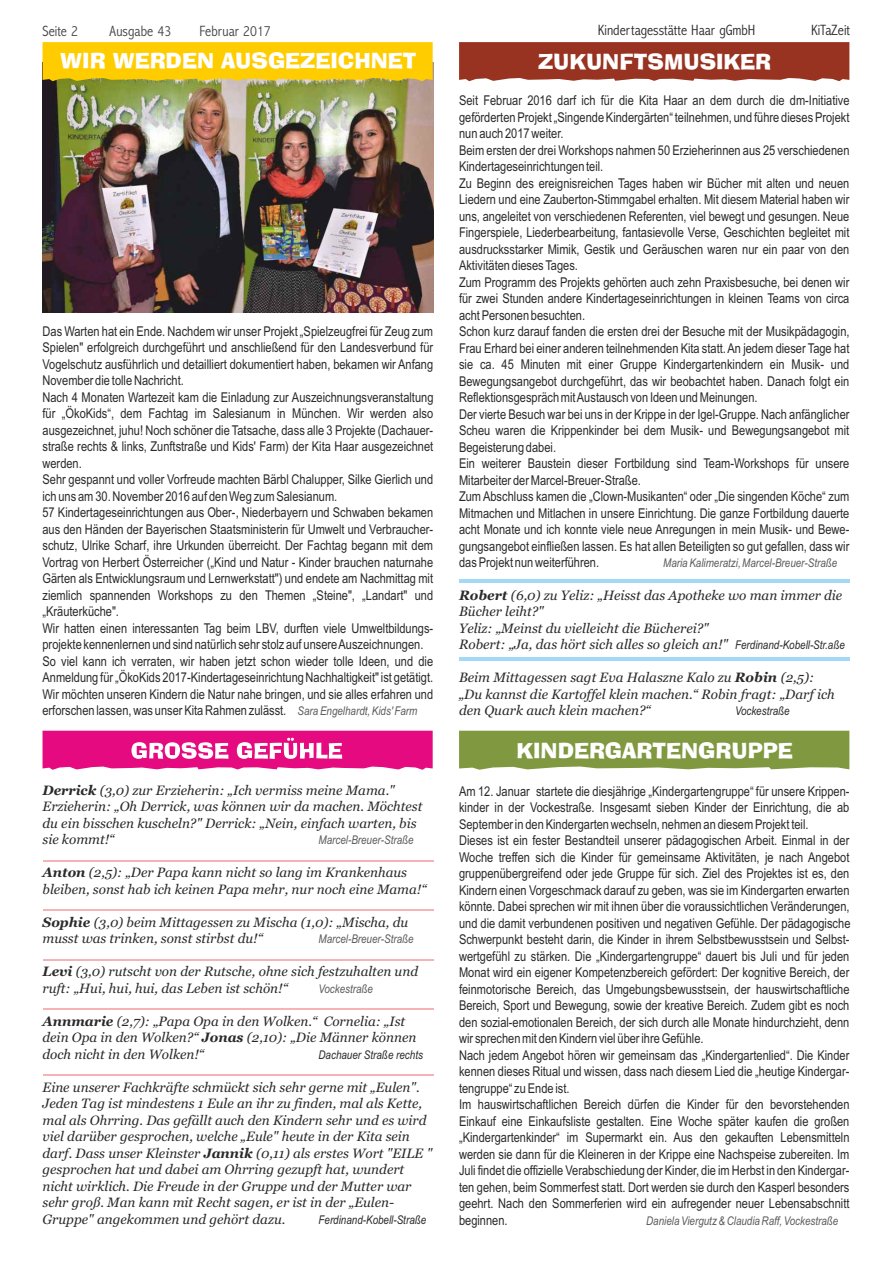
<style>
.page{position:relative;width:893px;height:1263px;background:#fff}
.page>*{position:absolute;margin:0;border:0;box-sizing:border-box;transform-origin:0 0}
.t1{font:21px "Ad Lib BT";color:#fff}
.t2{font:300 condensed 15px "Abadi";color:#2b2929}
.t3{font:300 condensed 15px "Abadi";color:#424242}
.t4{font:13.5px/16.5px "Arial Narrow";color:#2b2929}
.t5{font:italic 13.5px/16.5px "Georgia";color:#2b2929}
.t6{font:italic 12px "Arial Narrow";color:#5c5c5c}
.t7{font:italic 12px "Arial Narrow";color:#2b2929}
.s1{font-style:italic;font-size:12px;color:#5c5c5c}
.s2{font-weight:700}
.s3{font-family:"Arial Narrow";font-size:12px}
</style>
<div class="page">
<img style="left:43px;top:81px;width:390px;height:231px">
<svg style="left:459px;top:42px;width:390px;height:39px;background:#9d3b2a"></svg>
<svg style="left:459px;top:731px;width:390px;height:39px;background:#869e4a"></svg>
<svg style="left:43px;top:42px;width:390px;height:39px;background:#fbca05"></svg>
<svg style="left:43px;top:731px;width:390px;height:39px;background:#ea3596"></svg>
<hr style="left:459px;top:579px;width:390px;height:3px;background:#a3d9f7">
<hr style="left:459px;top:657px;width:390px;height:3px;background:#a3d9f7">
<hr style="left:43px;top:860px;width:390px;height:1px;background:#f5b3b5">
<hr style="left:43px;top:909px;width:390px;height:2px;background:#f5b3b5">
<hr style="left:43px;top:959px;width:390px;height:1px;background:#f5b3b5">
<hr style="left:43px;top:1008px;width:390px;height:2px;background:#f5b3b5">
<hr style="left:43px;top:1074px;width:390px;height:2px;background:#f5b3b5">
<p class="t3" style="left:43px;top:25px;width:37px">Seite 2</p>
<p class="t3" style="left:110px;top:25px;width:63px">Ausgabe 43</p>
<p class="t3" style="left:199px;top:25px;width:73px">Februar 2017</p>
<h1 class="t1" style="left:60px;top:52px;width:358px">WIR WERDEN AUSGEZEICHNET</h1>
<p class="t4" style="left:42px;top:324px;width:392px">Das Warten hat ein Ende. Nachdem wir unser Projekt „Spielzeugfrei für Zeug zum Spielen" erfolgreich durchgeführt und anschließend für den Landesverbund für Vogelschutz ausführlich und detailliert dokumentiert haben, bekamen wir Anfang November die tolle Nachricht.<br>Nach 4 Monaten Wartezeit kam die Einladung zur Auszeichnungsveranstaltung für „ÖkoKids“, dem Fachtag im Salesianum in München. Wir werden also ausgezeichnet, juhu! Noch schöner die Tatsache, dass alle 3 Projekte (Dachauer&shy;straße rechts &amp; links, Zunftstraße und Kids' Farm) der Kita Haar ausgezeichnet werden.<br>Sehr gespannt und voller Vorfreude machten Bärbl Chalupper, Silke Gierlich und ich uns am 30. November 2016 auf den Weg zum Salesianum.<br>57 Kindertageseinrichtungen aus Ober-, Niederbayern und Schwaben bekamen aus den Händen der Bayerischen Staatsministerin für Umwelt und Verbraucher&shy;schutz, Ulrike Scharf, ihre Urkunden überreicht. Der Fachtag begann mit dem Vortrag von Herbert Österreicher („Kind und Natur - Kinder brauchen naturnahe Gärten als Entwicklungsraum und Lernwerkstatt") und endete am Nachmittag mit ziemlich spannenden Workshops zu den Themen „Steine", „Landart" und „Kräuterküche".<br>Wir hatten einen interessanten Tag beim LBV, durften viele Umweltbildungs&shy;projekte kennenlernen und sind natürlich sehr stolz auf unsere Auszeichnungen.<br>So viel kann ich verraten, wir haben jetzt schon wieder tolle Ideen, und die Anmeldung für „ÖkoKids 2017-Kindertageseinrichtung Nachhaltigkeit" ist getätigt.<br>Wir möchten unseren Kindern die Natur nahe bringen, und sie alles erfahren und erforschen lassen, was unser Kita Rahmen zulässt. <span class="s1">Sara Engelhardt, Kids' Farm</span></p>
<p class="t5" style="left:43px;top:783px;width:381px"><span class="s2">Derrick</span> (3,0) zur Erzieherin: „Ich vermiss meine Mama." Erzieherin: „Oh Derrick, was können wir da machen. Möchtest du ein bisschen kuscheln?" Derrick: „Nein, einfach warten, bis sie kommt!“</p>
<p class="t5" style="left:43px;top:865px;width:385px"><span class="s2">Anton</span> (2,5): „Der Papa kann nicht so lang im Krankenhaus bleiben, sonst hab ich keinen Papa mehr, nur noch eine Mama!“</p>
<p class="t5" style="left:43px;top:915px;width:367px"><span class="s2">Sophie</span> (3,0) beim Mittagessen zu Mischa (1,0): „Mischa, du musst was trinken, sonst stirbst du!“</p>
<p class="t5" style="left:43px;top:964px;width:377px"><span class="s2">Levi</span> (3,0) rutscht von der Rutsche, ohne sich festzuhalten und ruft: „Hui, hui, hui, das Leben ist schön!“</p>
<p class="t5" style="left:43px;top:1014px;width:375px"><span class="s2">Annmarie</span> (2,7): „Papa Opa in den Wolken.“ Cornelia: „Ist dein Opa in den Wolken?“ <span class="s2">Jonas</span> (2,10): „Die Männer können doch nicht in den Wolken!“</p>
<p class="t6" style="left:319px;top:835px;width:97px">Marcel-Breuer-Straße</p>
<p class="t6" style="left:319px;top:934px;width:97px">Marcel-Breuer-Straße</p>
<p class="t6" style="left:319px;top:984px;width:56px">Vockestraße</p>
<p class="t7" style="left:319px;top:1050px;width:106px">Dachauer Straße rechts</p>
<p class="t5" style="left:43px;top:1080px;width:391px">Eine unserer Fachkräfte schmückt sich sehr gerne mit „Eulen".<br>Jeden Tag ist mindestens 1 Eule an ihr zu finden, mal als Kette, mal als Ohrring. Das gefällt auch den Kindern sehr und es wird viel darüber gesprochen, welche „Eule" heute in der Kita sein darf. Dass unser Kleinster <span class="s2">Jannik</span> (0,11) als erstes Wort "EILE " gesprochen hat und dabei am Ohrring gezupft hat, wundert nicht wirklich. Die Freude in der Gruppe und der Mutter war sehr groß. Man kann mit Recht sagen, er ist in der „Eulen-Gruppe" angekommen und gehört dazu.</p>
<p class="t7" style="left:319px;top:1215px;width:109px">Ferdinand-Kobell-Straße</p>
<p class="t2" style="left:598px;top:24px;width:159px">Kindertagesstätte Haar gGmbH</p>
<p class="t2" style="left:811px;top:24px;width:41px">KiTaZeit</p>
<h1 class="t1" style="left:538px;top:53px;width:235px">ZUKUNFTSMUSIKER</h1>
<p class="t4" style="left:459px;top:94px;width:392px">Seit Februar 2016 darf ich für die Kita Haar an dem durch die dm-Initiative geförderten Projekt „Singende Kindergärten“ teilnehmen, und führe dieses Projekt nun auch 2017 weiter.<br>Beim ersten der drei Workshops nahmen 50 Erzieherinnen aus 25 verschiedenen Kindertageseinrichtungen teil.<br>Zu Beginn des ereignisreichen Tages haben wir Bücher mit alten und neuen Liedern und eine Zauberton-Stimmgabel erhalten. Mit diesem Material haben wir uns, angeleitet von verschiedenen Referenten, viel bewegt und gesungen. Neue Fingerspiele, Liederbearbeitung, fantasievolle Verse, Geschichten begleitet mit ausdrucksstarker Mimik, Gestik und Geräuschen waren nur ein paar von den Aktivitäten dieses Tages.<br>Zum Programm des Projekts gehörten auch zehn Praxisbesuche, bei denen wir für zwei Stunden andere Kindertageseinrichtungen in kleinen Teams von circa acht Personen besuchten.<br>Schon kurz darauf fanden die ersten drei der Besuche mit der Musikpädagogin, Frau Erhard bei einer anderen teilnehmenden Kita statt. An jedem dieser Tage hat sie ca. 45 Minuten mit einer Gruppe Kindergartenkindern ein Musik- und Bewegungsangebot durchgeführt, das wir beobachtet haben. Danach folgt ein Reflektionsgespräch mit Austausch von Ideen und Meinungen.<br>Der vierte Besuch war bei uns in der Krippe in der Igel-Gruppe. Nach anfänglicher Scheu waren die Krippenkinder bei dem Musik- und Bewegungsangebot mit Begeisterung dabei.<br>Ein weiterer Baustein dieser Fortbildung sind Team-Workshops für unsere Mitarbeiter der Marcel-Breuer-Straße.<br>Zum Abschluss kamen die „Clown-Musikanten“ oder „Die singenden Köche“ zum Mitmachen und Mitlachen in unsere Einrichtung. Die ganze Fortbildung dauerte acht Monate und ich konnte viele neue Anregungen in mein Musik- und Bewe&shy;gungsangebot einfließen lassen. Es hat allen Beteiligten so gut gefallen, dass wir das Projekt nun weiterführen.</p>
<p class="t6" style="left:663px;top:559px;width:176px">Maria Kalimeratzi, Marcel-Breuer-Straße</p>
<p class="t5" style="left:459px;top:588px;width:387px"><span class="s2">Robert</span> (6,0) zu Yeliz: „Heisst das Apotheke wo man immer die Bücher leiht?"<br>Yeliz: „Meinst du vielleicht die Bücherei?"<br>Robert: „Ja, das hört sich alles so gleich an!" <span class="s3">Ferdinand-Kobell-Str.aße</span></p>
<p class="t5" style="left:459px;top:670px;width:377px">Beim Mittagessen sagt Eva Halaszne Kalo zu <span class="s2">Robin</span> (2,5): „Du kannst die Kartoffel klein machen.“ Robin fragt: „Darf ich den Quark auch klein machen?“</p>
<p class="t7" style="left:735px;top:706px;width:56px">Vockestraße</p>
<h1 class="t1" style="left:517px;top:742px;width:278px">KINDERGARTENGRUPPE</h1>
<p class="t4" style="left:459px;top:784px;width:393px">Am 12. Januar startete die diesjährige „Kindergartengruppe“ für unsere Krippen&shy;kinder in der Vockestraße. Insgesamt sieben Kinder der Einrichtung, die ab September in den Kindergarten wechseln, nehmen an diesem Projekt teil.<br>Dieses ist ein fester Bestandteil unserer pädagogischen Arbeit. Einmal in der Woche treffen sich die Kinder für gemeinsame Aktivitäten, je nach Angebot gruppenübergreifend oder jede Gruppe für sich. Ziel des Projektes ist es, den Kindern einen Vorgeschmack darauf zu geben, was sie im Kindergarten erwarten könnte. Dabei sprechen wir mit ihnen über die voraussichtlichen Veränderungen, und die damit verbundenen positiven und negativen Gefühle. Der pädagogische Schwerpunkt besteht darin, die Kinder in ihrem Selbstbewusstsein und Selbst&shy;wertgefühl zu stärken. Die „Kindergartengruppe“ dauert bis Juli und für jeden Monat wird ein eigener Kompetenzbereich gefördert: Der kognitive Bereich, der feinmotorische Bereich, das Umgebungsbewusstsein, der hauswirtschaftliche Bereich, Sport und Bewegung, sowie der kreative Bereich. Zudem gibt es noch den sozial-emotionalen Bereich, der sich durch alle Monate hindurchzieht, denn wir sprechen mit den Kindern viel über ihre Gefühle.<br>Nach jedem Angebot hören wir gemeinsam das „Kindergartenlied“. Die Kinder kennen dieses Ritual und wissen, dass nach diesem Lied die „heutige Kindergar&shy;tengruppe“ zu Ende ist.<br>Im hauswirtschaftlichen Bereich dürfen die Kinder für den bevorstehenden Einkauf eine Einkaufsliste gestalten. Eine Woche später kaufen die großen „Kindergartenkinder“ im Supermarkt ein. Aus den gekauften Lebensmitteln werden sie dann für die Kleineren in der Krippe eine Nachspeise zubereiten. Im Juli findet die offizielle Verabschiedung der Kinder, die im Herbst in den Kindergar&shy;ten gehen, beim Sommerfest statt. Dort werden sie durch den Kasperl besonders geehrt. Nach den Sommerferien wird ein aufregender neuer Lebensabschnitt beginnen.</p>
<p class="t6" style="left:646px;top:1216px;width:194px">Daniela Viergutz &amp; Claudia Raff, Vockestraße</p>
</div>
